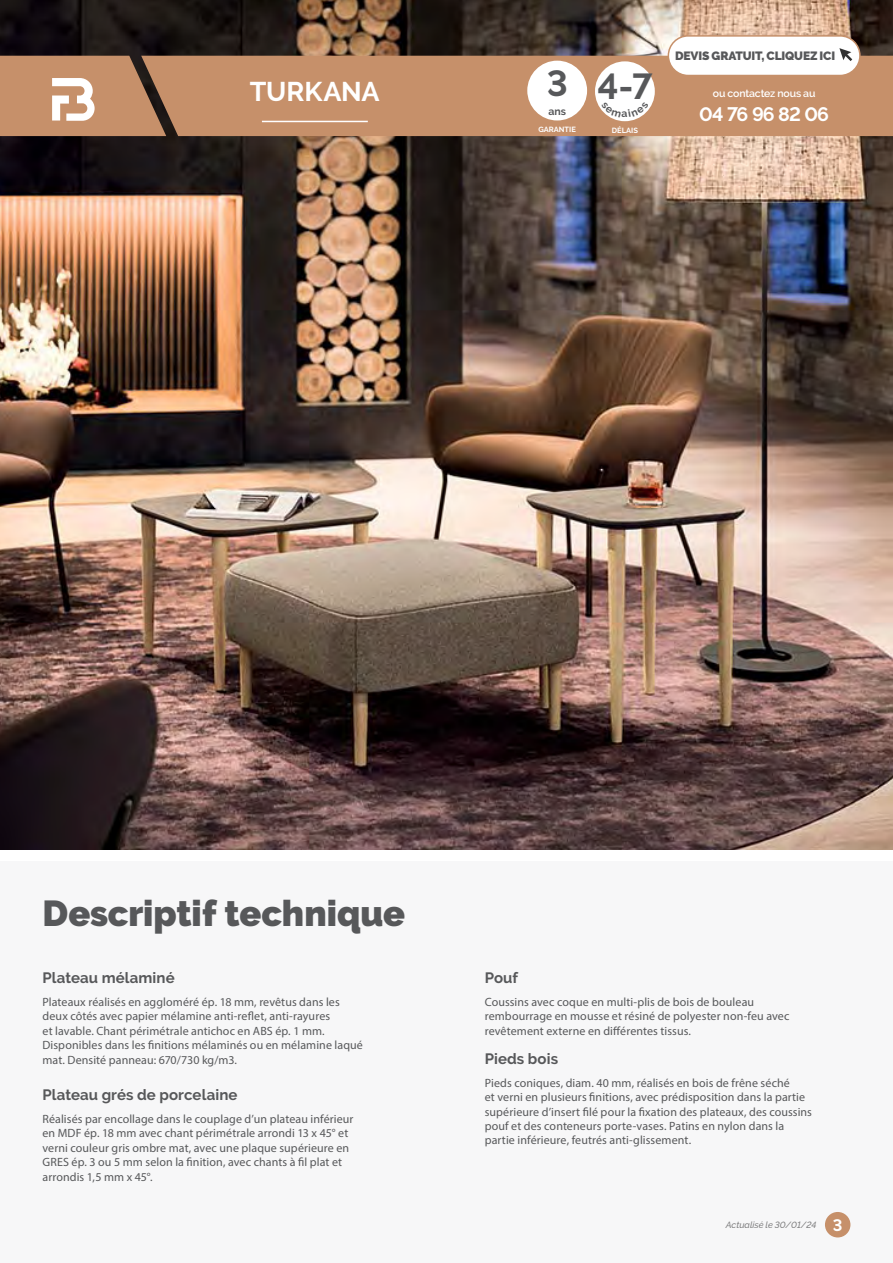
<style>
.page{position:relative;width:893px;height:1263px;background:#fff}
.page>*{position:absolute;margin:0;border:0;box-sizing:border-box;transform-origin:0 0}
.t1{font:900 36px "Raleway";color:#57585a}
.t2{font:700 36px "Raleway";color:#57585a}
.t3{font:700 27px "Raleway";letter-spacing:-.005em;color:#fff}
.t4{font:700 19.5px "Raleway";letter-spacing:-.045em;color:#fff}
.t5{font:700 15px "Raleway";letter-spacing:.005em;color:#57585a}
.t6{font:12px/14.4px "Myriad Pro";letter-spacing:.005em;color:#57585a}
.t7{font:900 12px "Raleway";letter-spacing:-.01em;color:#57585a}
.t8{font:600 10.5px "Raleway";letter-spacing:-.01em;color:#fff}
.t9{font:700 10.5px "Raleway";color:#57585a}
.t10{font:italic 500 9px "Raleway";color:#787878}
.t11{font:700 7.5px "Raleway";color:#fff}
.s1{font-weight:700;font-style:normal;font-size:16.5px;color:#fff}
</style>
<div class="page">
<div style="left:0;top:861px;width:893px;height:402px;background:#f7f7f8"></div>
<img style="left:0;top:0;width:893px;height:850px">
<div style="left:0;top:56px;width:893px;height:80px;background:#c6906a"></div>
<hr style="left:262px;top:121px;width:106px;height:1px;background:#fff">
<div style="left:825px;top:1212px;width:25px;height:25px;background:#c6906a;border-radius:50%"></div>
<div style="left:527px;top:61px;width:60px;height:59px;background:#fff;border-radius:50%"></div>
<div style="left:595px;top:61px;width:60px;height:60px;background:#fff;border-radius:50%"></div>
<svg style="left:52px;top:78px;width:43px;height:43px"></svg>
<div style="left:668px;top:36px;width:192px;height:39px;background:#fff;border-radius:20px"></div>
<div style="left:668px;top:35px;width:193px;height:41px;border:2px solid #c6906a;border-radius:20px"></div>
<svg style="left:839px;top:48px;width:13px;height:13px"></svg>
<svg style="left:601px;top:109px;width:48px;height:9px"></svg>
<h2 class="t3" style="left:250px;top:76px;width:131px">Turkana</h2>
<h1 class="t2" style="left:547px;top:63px;width:23px">3</h1>
<p class="t9" style="left:548px;top:105px;width:19px">ans</p>
<p class="t11" style="left:538px;top:125px;width:12px">GARAN</p>
<p class="t11" style="left:565px;top:125px;width:13px">TIE</p>
<h1 class="t2" style="left:597px;top:66px;width:57px">4-7</h1>
<p class="t11" style="left:612px;top:126px;width:28px">DÉLAIS</p>
<p class="t7" style="left:675px;top:49px;width:162px">DEVIS GRATUIT, CLIQUEZ ICI</p>
<p class="t8" style="left:713px;top:88px;width:104px">ou contactez nous au</p>
<h3 class="t4" style="left:699px;top:103px;width:131px">04 76 96 82 06</h3>
<h1 class="t1" style="left:43px;top:893px;width:364px">Descriptif technique</h1>
<p class="t5" style="left:43px;top:969px;width:134px">Plateau mélaminé</p>
<p class="t6" style="left:43px;top:995px;width:322px">Plateaux réalisés en aggloméré ép. 18 mm, revêtus dans les deux côtés avec papier mélamine anti-reflet, anti-rayures<br>et lavable. Chant périmétrale antichoc en ABS ép. 1 mm.<br>Disponibles dans les finitions mélaminés ou en mélamine laqué mat. Densité panneau: 670/730 kg/m3.</p>
<p class="t5" style="left:43px;top:1086px;width:196px">Plateau grés de porcelaine</p>
<p class="t6" style="left:43px;top:1111px;width:313px">Réalisés par encollage dans le couplage d’un plateau inférieur en MDF ép. 18 mm avec chant périmétrale arrondi 13 x 45° et verni couleur gris ombre mat, avec une plaque supérieure en GRES ép. 3 ou 5 mm selon la finition, avec chants à fil plat et arrondis 1,5 mm x 45°.</p>
<p class="t5" style="left:485px;top:969px;width:35px">Pouf</p>
<p class="t6" style="left:485px;top:995px;width:306px">Coussins avec coque en multi-plis de bois de bouleau rembourrage en mousse et résiné de polyester non-feu avec revêtement externe en différentes tissus.</p>
<p class="t5" style="left:485px;top:1050px;width:75px">Pieds bois</p>
<p class="t6" style="left:485px;top:1075px;width:329px">Pieds coniques, diam. 40 mm, réalisés en bois de frêne séché<br>et verni en plusieurs finitions, avec prédisposition dans la partie supérieure d’insert filé pour la fixation des plateaux, des coussins pouf et des conteneurs porte-vases. Patins en nylon dans la partie inférieure, feutrés anti-glissement.</p>
<p class="t10" style="left:726px;top:1219px;width:118px">Actualisé le 30/01/24 <span class="s1">3</span></p>
</div>
